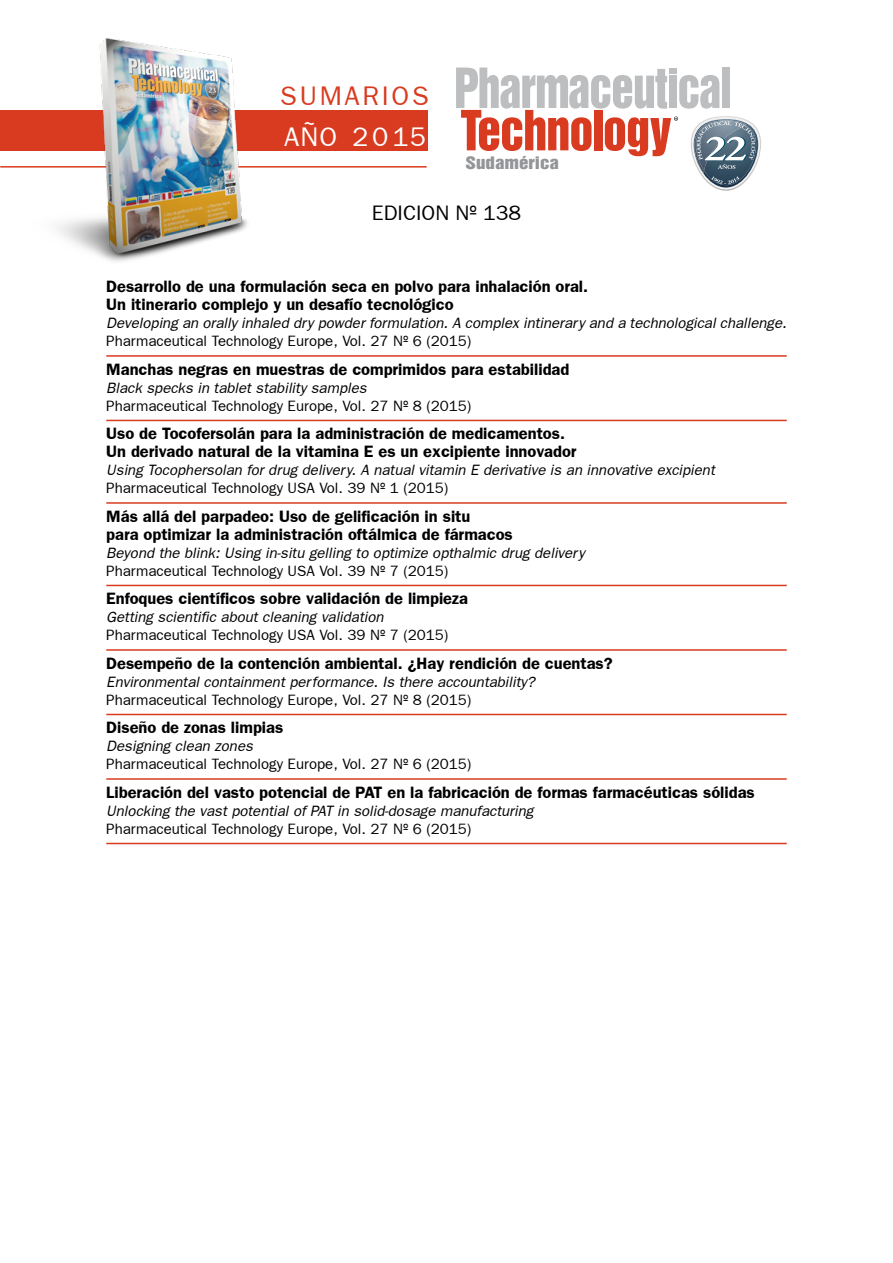
<style>
.page{position:relative;width:893px;height:1263px;background:#fff}
.page>*{position:absolute;margin:0;border:0;box-sizing:border-box;transform-origin:0 0}
.t1{font:27px "Frankfurt Gothic Plain";letter-spacing:.1em;color:#d93b20}
.t2{font:27px "Frankfurt Gothic Plain";letter-spacing:.095em;color:#fff}
.t3{font:21px "Frankfurt Gothic Plain";color:#000}
.t4{font:700 16.5px/18px "Frankfurt Gothic";color:#000}
.t5{font:15.75px "Switzerland Inserat Plain";color:#939598;scale:1.2 1}
.t6{font:italic 15px "Frankfurt Gothic";color:#000}
.t7{font:15px "Frankfurt Gothic Plain";color:#000}
</style>
<div class="page">
<div style="left:0;top:110px;width:427px;height:41px;background:#d93b20"></div>
<hr style="left:0;top:166px;width:427px;height:2px;background:#d93b20">
<svg style="left:456px;top:68px;width:305px;height:123px"></svg>
<hr style="left:106px;top:355px;width:681px;height:2px;background:#d93b20">
<hr style="left:106px;top:420px;width:681px;height:1px;background:#d93b20">
<hr style="left:106px;top:502px;width:681px;height:2px;background:#d93b20">
<hr style="left:106px;top:585px;width:681px;height:1px;background:#d93b20">
<hr style="left:106px;top:649px;width:681px;height:2px;background:#d93b20">
<hr style="left:106px;top:714px;width:681px;height:1px;background:#d93b20">
<hr style="left:106px;top:778px;width:681px;height:2px;background:#d93b20">
<hr style="left:106px;top:843px;width:681px;height:1px;background:#d93b20">
<img style="left:26px;top:38px;width:238px;height:224px">
<h1 class="t1" style="left:280px;top:80px;width:148px">Sumarios</h1>
<h1 class="t2" style="left:284px;top:122px;width:143px">AÑO 2015</h1>
<p class="t5" style="left:466px;top:153px;width:79px">Sudamérica</p>
<p class="t3" style="left:372px;top:201px;width:151px">EDICION Nº 138</p>
<p class="t4" style="left:106px;top:277px;width:483px">Desarrollo de una formulación seca en polvo para inhalación oral.<br>Un itinerario complejo y un desafío tecnológico</p>
<p class="t6" style="left:106px;top:314px;width:682px">Developing an orally inhaled dry powder formulation. A complex intinerary and a technological challenge.</p>
<p class="t7" style="left:106px;top:332px;width:367px">Pharmaceutical Technology Europe, Vol. 27 Nº 6 (2015)</p>
<p class="t4" style="left:106px;top:360px;width:465px">Manchas negras en muestras de comprimidos para estabilidad</p>
<p class="t6" style="left:106px;top:379px;width:262px">Black specks in tablet stability samples</p>
<p class="t7" style="left:106px;top:397px;width:367px">Pharmaceutical Technology Europe, Vol. 27 Nº 8 (2015)</p>
<p class="t4" style="left:106px;top:424px;width:472px">Uso de Tocofersolán para la administración de medicamentos.<br>Un derivado natural de la vitamina E es un excipiente innovador</p>
<p class="t6" style="left:106px;top:461px;width:610px">Using Tocophersolan for drug delivery. A natual vitamin E derivative is an innovative excipient</p>
<p class="t7" style="left:106px;top:479px;width:344px">Pharmaceutical Technology USA Vol. 39 Nº 1 (2015)</p>
<p class="t4" style="left:106px;top:507px;width:408px">Más allá del parpadeo: Uso de gelificación in situ<br>para optimizar la administración oftálmica de fármacos</p>
<p class="t6" style="left:106px;top:544px;width:480px">Beyond the blink: Using in-situ gelling to optimize opthalmic drug delivery</p>
<p class="t7" style="left:106px;top:562px;width:344px">Pharmaceutical Technology USA Vol. 39 Nº 7 (2015)</p>
<p class="t4" style="left:106px;top:589px;width:363px">Enfoques científicos sobre validación de limpieza</p>
<p class="t6" style="left:106px;top:608px;width:279px">Getting scientific about cleaning validation</p>
<p class="t7" style="left:106px;top:626px;width:344px">Pharmaceutical Technology USA Vol. 39 Nº 7 (2015)</p>
<p class="t4" style="left:106px;top:654px;width:508px">Desempeño de la contención ambiental. ¿Hay rendición de cuentas?</p>
<p class="t6" style="left:106px;top:673px;width:430px">Environmental containment performance. Is there accountability?</p>
<p class="t7" style="left:106px;top:691px;width:367px">Pharmaceutical Technology Europe, Vol. 27 Nº 8 (2015)</p>
<p class="t4" style="left:106px;top:718px;width:179px">Diseño de zonas limpias</p>
<p class="t6" style="left:106px;top:737px;width:148px">Designing clean zones</p>
<p class="t7" style="left:106px;top:755px;width:367px">Pharmaceutical Technology Europe, Vol. 27 Nº 6 (2015)</p>
<p class="t4" style="left:106px;top:783px;width:650px">Liberación del vasto potencial de PAT en la fabricación de formas farmacéuticas sólidas</p>
<p class="t6" style="left:106px;top:802px;width:428px">Unlocking the vast potential of PAT in solid-dosage manufacturing</p>
<p class="t7" style="left:106px;top:820px;width:367px">Pharmaceutical Technology Europe, Vol. 27 Nº 6 (2015)</p>
</div>
